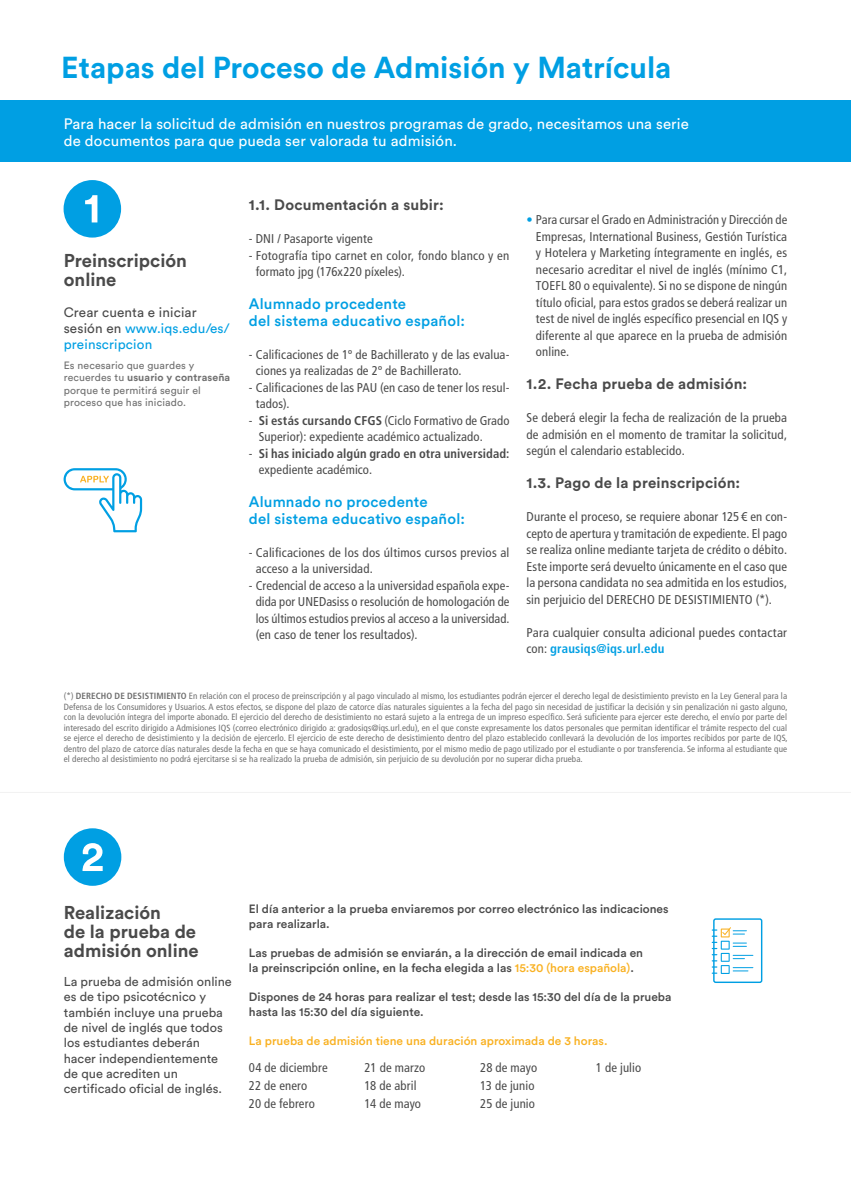
<style>
.page{position:relative;width:851px;height:1191px;background:#fff}
.page>*{position:absolute;margin:0;border:0;box-sizing:border-box;transform-origin:0 0}
.t1{font:700 30px "Circular Std";color:#009fe3}
.t2{font:700 18.45px/19.2px "Circular Std";color:#4a4a4a}
.t3{font:15px/16.5px "Circular Std";letter-spacing:.01em;color:#fff}
.t4{font:500 15px/16.5px "Circular Std";letter-spacing:.015em;color:#009fe3}
.t5{font:700 15px "Circular Std";letter-spacing:.015em;color:#4a4a4a}
.t6{font:13.5px/16.2px "Circular Std";letter-spacing:.01em;color:#009fe3}
.t7{font:condensed 12.75px/16.5px "Frutiger LT Std";letter-spacing:.01em;color:#4a4a4a}
.t8{font:12.75px/15.3px "Circular Std";color:#4a4a4a}
.t9{font:700 condensed 12.75px/16.5px "Frutiger LT Std";letter-spacing:.01em;color:#4a4a4a}
.t10{font:500 12px/14.5px "Circular Std";color:#4a4a4a}
.t11{font:500 12px "Circular Std";color:#f9b122}
.t12{font:10.5px/12.6px "Circular Std";letter-spacing:.01em;color:#707070}
.t13{font:condensed 9px/10.5px "Frutiger LT Std";letter-spacing:.01em;color:#707070;text-align:justify}
.s1{color:#4a4a4a}
.s2{font-weight:700}
.s3{font-weight:400}
.s4{color:#009fe3}
.s5{font-weight:700;color:#009fe3}
.s6{color:#f9b122}
</style>
<div class="page">
<div style="left:0;top:101px;width:850px;height:61px;background:#009fe3"></div>
<hr style="left:0;top:792px;width:850px;height:1px;background:#f2f2f2">
<div style="left:64px;top:180px;width:57px;height:57px;background:#009fe3;border-radius:50%"></div>
<svg style="left:85px;top:195px;width:12px;height:27px"></svg>
<svg style="left:64px;top:468px;width:78px;height:64px"></svg>
<div style="left:64px;top:828px;width:57px;height:57px;background:#009fe3;border-radius:50%"></div>
<svg style="left:82px;top:843px;width:21px;height:28px"></svg>
<div style="left:713px;top:918px;width:49px;height:65px;border:1px solid #009fe3;border-radius:2px"></div>
<svg style="left:712px;top:926px;width:40px;height:48px"></svg>
<h1 class="t1" style="left:61px;top:48px;width:611px">Etapas del Proceso de Admisión y Matrícula</h1>
<p class="t3" style="left:64px;top:115px;width:626px">Para hacer la solicitud de admisión en nuestros programas de grado, necesitamos una serie de documentos para que pueda ser valorada tu admisión.</p>
<h2 class="t2" style="left:64px;top:250px;width:125px">Preinscripción online</h2>
<p class="t6" style="left:64px;top:304px;width:167px"><span class="s1">Crear cuenta e iniciar sesión en</span> www.iqs.edu/es/ preinscripcion</p>
<p class="t12" style="left:64px;top:358px;width:168px">Es necesario que guardes y recuerdes tu <span class="s2">usuario y contraseña </span>porque te permitirá seguir el proceso que has iniciado.</p>
<p class="t5" style="left:249px;top:195px;width:196px">1.1. Documentación a subir:</p>
<p class="t7" style="left:249px;top:231px;width:125px">- DNI / Pasaporte vigente</p>
<p class="t7" style="left:256px;top:247px;width:255px;text-indent:-7px">- Fotografía tipo carnet en color, fondo blanco y en formato jpg (176x220 píxeles).</p>
<p class="t4" style="left:249px;top:295px;width:217px">Alumnado procedente<br>del sistema educativo español:</p>
<p class="t7" style="left:256px;top:346px;width:255px;text-indent:-7px">- Calificaciones de 1º de Bachillerato y de las evalua&shy;ciones ya realizadas de 2º de Bachillerato.</p>
<p class="t7" style="left:256px;top:379px;width:255px;text-indent:-7px">- Calificaciones de las PAU (en caso de tener los resul&shy;tados).</p>
<p class="t7" style="left:259px;top:412px;width:252px;text-indent:-10px">- <span class="s2">Si estás cursando CFGS</span> (Ciclo Formativo de Grado<br>Superior): expediente académico actualizado.</p>
<p class="t9" style="left:259px;top:445px;width:252px;text-indent:-10px"><span class="s3">-</span> Si has iniciado algún grado en otra universidad: <span class="s3">expediente académico.</span></p>
<p class="t4" style="left:249px;top:493px;width:217px">Alumnado no procedente<br>del sistema educativo español:</p>
<p class="t7" style="left:256px;top:544px;width:255px;text-indent:-7px">- Calificaciones de los dos últimos cursos previos al acceso a la universidad.</p>
<p class="t7" style="left:256px;top:577px;width:255px;text-align:justify;text-indent:-7px">- Credencial de acceso a la universidad española expe&shy;dida por UNEDasiss o resolución de homologación de los últimos estudios previos al acceso a la universidad. (en caso de tener los resultados).</p>
<p class="t7" style="left:536px;top:211px;width:253px;text-align:justify;text-indent:-9px"><span class="s4">•</span> Para cursar el Grado en Administración y Dirección de Empresas, International Business, Gestión Turística y Hotelera y Marketing íntegramente en inglés, es necesario acreditar el nivel de inglés (mínimo C1, TOEFL 80 o equivalente). Si no se dispone de ningún título oficial, para estos grados se deberá realizar un test de nivel de inglés específico presencial en IQS y diferente al que aparece en la prueba de admisión online.</p>
<p class="t5" style="left:526px;top:374px;width:222px">1.2. Fecha prueba de admisión:</p>
<p class="t7" style="left:526px;top:409px;width:262px;text-align:justify">Se deberá elegir la fecha de realización de la prueba de admisión en el momento de tramitar la solicitud, según el calendario establecido.</p>
<p class="t5" style="left:526px;top:473px;width:215px">1.3. Pago de la preinscripción:</p>
<p class="t7" style="left:526px;top:508px;width:262px;text-align:justify">Durante el proceso, se requiere abonar 125 € en con&shy;cepto de apertura y tramitación de expediente. El pago se realiza online mediante tarjeta de crédito o débito.<br>Este importe será devuelto únicamente en el caso que la persona candidata no sea admitida en los estudios, sin perjuicio del DERECHO DE DESISTIMIENTO (*).</p>
<p class="t7" style="left:526px;top:624px;width:262px">Para cualquier consulta adicional puedes contactar con: <span class="s5">grausiqs@iqs.url.edu</span></p>
<p class="t13" style="left:64px;top:691px;width:725px">(*) <span class="s2">DERECHO DE DESISTIMIENTO</span> En relación con el proceso de preinscripción y al pago vinculado al mismo, los estudiantes podrán ejercer el derecho legal de desistimiento previsto en la Ley General para la Defensa de los Consumidores y Usuarios. A estos efectos, se dispone del plazo de catorce días naturales siguientes a la fecha del pago sin necesidad de justificar la decisión y sin penalización ni gasto alguno, con la devolución íntegra del importe abonado. El ejercicio del derecho de desistimiento no estará sujeto a la entrega de un impreso específico. Será suficiente para ejercer este derecho, el envío por parte del interesado del escrito dirigido a Admisiones IQS (correo electrónico dirigido a: gradosiqs@iqs.url.edu), en el que conste expresamente los datos personales que permitan identificar el trámite respecto del cual se ejerce el derecho de desistimiento y la decisión de ejercerlo. El ejercicio de este derecho de desistimiento dentro del plazo establecido conllevará la devolución de los importes recibidos por parte de IQS, dentro del plazo de catorce días naturales desde la fecha en que se haya comunicado el desistimiento, por el mismo medio de pago utilizado por el estudiante o por transferencia. Se informa al estudiante que el derecho al desistimiento no podrá ejercitarse si se ha realizado la prueba de admisión, sin perjuicio de su devolución por no superar dicha prueba.</p>
<h2 class="t2" style="left:64px;top:902px;width:136px">Realización<br>de la prueba de admisión online</h2>
<p class="t8" style="left:64px;top:974px;width:169px">La prueba de admisión online es de tipo psicotécnico y también incluye una prueba de nivel de inglés que todos los estudiantes deberán hacer independientemente de que acrediten un certificado oficial de inglés.</p>
<p class="t10" style="left:249px;top:901px;width:421px">El día anterior a la prueba enviaremos por correo electrónico las indicaciones para realizarla.</p>
<p class="t10" style="left:249px;top:945px;width:395px">Las pruebas de admisión se enviarán, a la dirección de email indicada en la preinscripción online, en la fecha elegida a las <span class="s6">15:30 (hora española)</span>.</p>
<p class="t10" style="left:249px;top:989px;width:424px">Dispones de 24 horas para realizar el test; desde las 15:30 del día de la prueba hasta las 15:30 del día siguiente.</p>
<p class="t11" style="left:249px;top:1033px;width:360px">La prueba de admisión tiene una duración aproximada de 3 horas.</p>
<p class="t7" style="left:249px;top:1058px;width:80px;line-height:18px">04 de diciembre<br>22 de enero<br>20 de febrero</p>
<p class="t7" style="left:364px;top:1058px;width:62px;line-height:18px">21 de marzo<br>18 de abril<br>14 de mayo</p>
<p class="t7" style="left:480px;top:1058px;width:58px;line-height:18px">28 de mayo<br>13 de junio<br>25 de junio</p>
<p class="t7" style="left:596px;top:1059px;width:47px">1 de julio</p>
</div>
